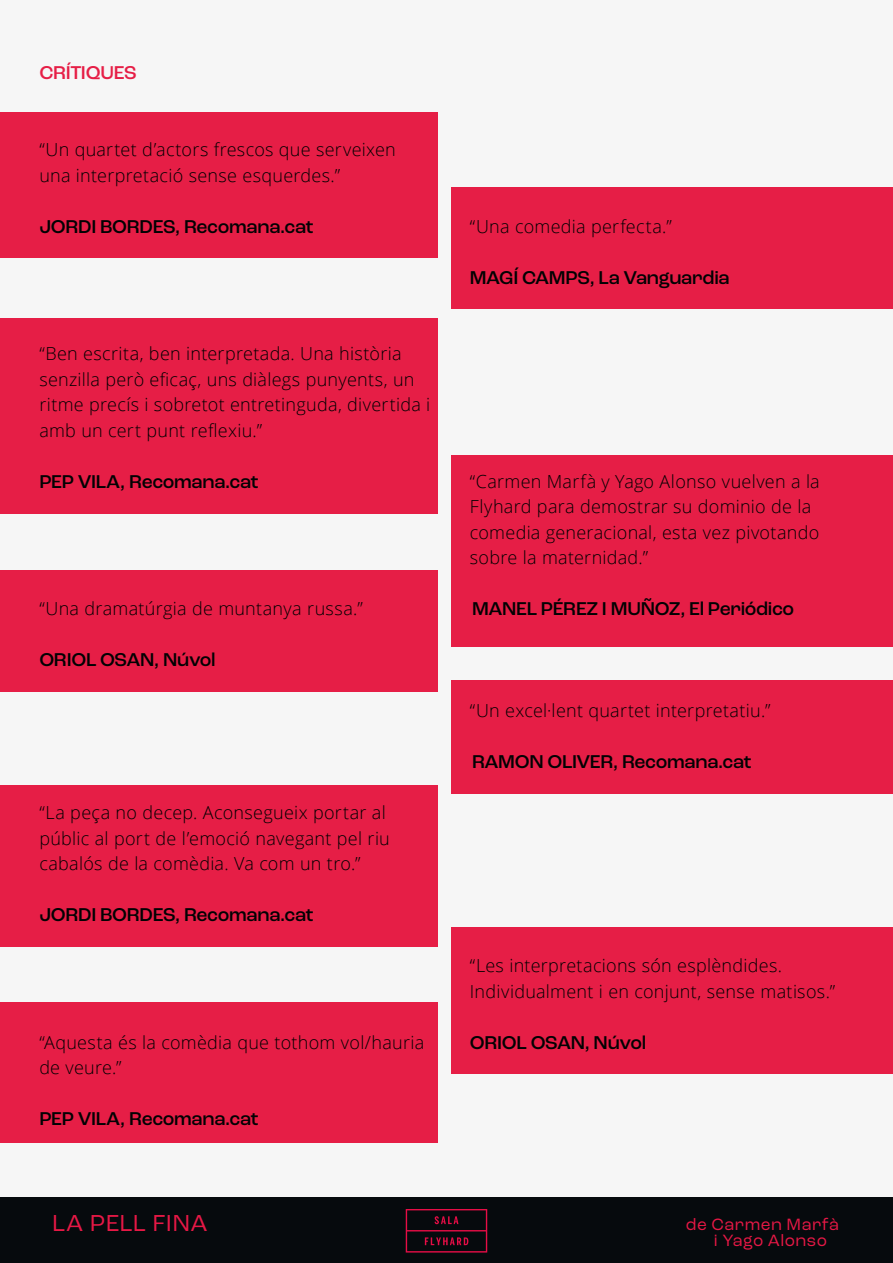
<style>
.page{position:relative;width:893px;height:1263px;background:#fff}
.page>*{position:absolute;margin:0;border:0;box-sizing:border-box;transform-origin:0 0}
.t1{font:24.3px "Roc Grotesk";letter-spacing:.015em;color:#e61845}
.t2{font:500 19.5px "Roc Grotesk";letter-spacing:-.015em;color:#020203}
.t3{font:500 19.5px "Roc Grotesk";letter-spacing:-.015em;color:#e61e46}
.t4{font:300 18px/25.5px "Open Sans";letter-spacing:.015em;color:#000}
.t5{font:17.25px/16.2px "Roc Grotesk";letter-spacing:.025em;color:#e61845}
</style>
<div class="page">
<div style="left:0;top:1196px;width:893px;height:67px;background:#060a0d"></div>
<svg style="left:406px;top:1209px;width:81px;height:43px"></svg>
<div style="left:0;top:0;width:893px;height:1196px;background:#f6f6f6"></div>
<div style="left:0;top:113px;width:438px;height:145px;background:#e61e46"></div>
<div style="left:0;top:785px;width:438px;height:161px;background:#e61e46"></div>
<div style="left:0;top:570px;width:438px;height:121px;background:#e61e46"></div>
<div style="left:0;top:318px;width:438px;height:196px;background:#e61e46"></div>
<div style="left:0;top:1002px;width:438px;height:140px;background:#e61e46"></div>
<div style="left:452px;top:188px;width:441px;height:121px;background:#e61e46"></div>
<div style="left:452px;top:927px;width:441px;height:147px;background:#e61e46"></div>
<div style="left:452px;top:455px;width:441px;height:191px;background:#e61e46"></div>
<div style="left:452px;top:680px;width:441px;height:114px;background:#e61e46"></div>
<p class="t3" style="left:39px;top:61px;width:99px">CRÍTIQUES</p>
<p class="t4" style="left:39px;top:136px;width:358px">“Un quartet d’actors frescos que serveixen una interpretació sense esquerdes.”</p>
<p class="t2" style="left:39px;top:214px;width:276px">JORDI BORDES, Recomana.cat</p>
<p class="t4" style="left:39px;top:340px;width:392px">“Ben escrita, ben interpretada. Una història senzilla però eficaç, uns diàlegs punyents, un ritme precís i sobretot entretinguda, divertida i amb un cert punt reflexiu.”</p>
<p class="t2" style="left:39px;top:469px;width:221px">PEP VILA, Recomana.cat</p>
<p class="t4" style="left:39px;top:595px;width:325px">“Una dramatúrgia de muntanya russa.”</p>
<p class="t2" style="left:39px;top:648px;width:178px">ORIOL OSAN, Núvol</p>
<p class="t4" style="left:39px;top:799px;width:352px">“La peça no decep. Aconsegueix portar al públic al port de l’emoció navegant pel riu cabalós de la comèdia. Va com un tro.”</p>
<p class="t2" style="left:39px;top:903px;width:276px">JORDI BORDES, Recomana.cat</p>
<p class="t4" style="left:39px;top:1029px;width:386px">“Aquesta és la comèdia que tothom vol/hauria de veure.”</p>
<p class="t2" style="left:39px;top:1107px;width:221px">PEP VILA, Recomana.cat</p>
<p class="t4" style="left:470px;top:213px;width:203px">“Una comedia perfecta.”</p>
<p class="t2" style="left:470px;top:265px;width:261px">MAGÍ CAMPS, La Vanguardia</p>
<p class="t4" style="left:470px;top:468px;width:351px">“Carmen Marfà y Yago Alonso vuelven a la Flyhard para demostrar su dominio de la comedia generacional, esta vez pivotando sobre la maternidad.”</p>
<p class="t2" style="left:472px;top:597px;width:324px">MANEL PÉREZ I MUÑOZ, El Periódico</p>
<p class="t4" style="left:470px;top:697px;width:302px">“Un excel·lent quartet interpretatiu.”</p>
<p class="t2" style="left:472px;top:750px;width:281px">RAMON OLIVER, Recomana.cat</p>
<p class="t4" style="left:470px;top:952px;width:367px">“Les interpretacions són esplèndides.<br>Individualment i en conjunt, sense matisos.”</p>
<p class="t2" style="left:470px;top:1030px;width:178px">ORIOL OSAN, Núvol</p>
<h1 class="t1" style="left:52px;top:1208px;width:157px">LA PELL FINA</h1>
<p class="t5" style="left:714px;top:1216px;width:127px;text-indent:-28px">de Carmen Marfà i Yago Alonso</p>
</div>
